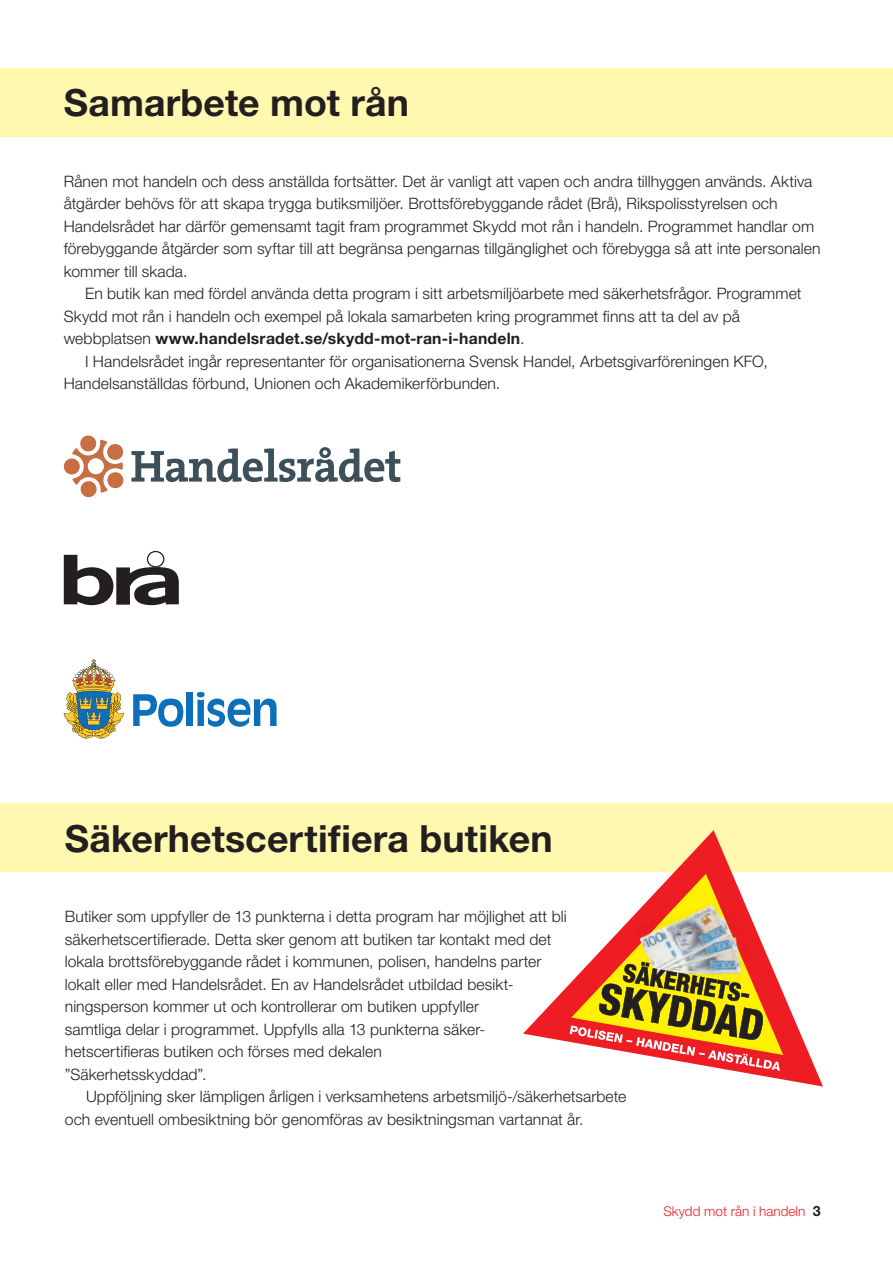
<style>
.page{position:relative;width:893px;height:1263px;background:#fff}
.page>*{position:absolute;margin:0;border:0;box-sizing:border-box;transform-origin:0 0}
.Rubrik{font:700 37.5px "Helvetica Neue LT Std";letter-spacing:.005em;color:#231f20}
.Brödtext{font:300 15.75px/22.5px "Helvetica Neue LT Std";letter-spacing:.005em;color:#231f20}
.Brödtext_indrag{font:300 15.75px/22.5px "Helvetica Neue LT Std";letter-spacing:.005em;color:#231f20}
.t1{font:300 13.5px "Helvetica Neue LT Std";color:#ee1d23}
.s1{font-weight:700}
.s2{font-weight:700;font-size:14.25px;color:#231f20}
</style>
<div class="page">
<div style="left:0;top:68px;width:893px;height:68px;background:#fff8ae"></div>
<div style="left:0;top:804px;width:893px;height:68px;background:#fff8ae"></div>
<div style="left:64px;top:458px;width:16px;height:16px;background:#c76e43;border-radius:50%"></div>
<svg style="left:72px;top:435px;width:52px;height:63px"></svg>
<svg style="left:131px;top:447px;width:269px;height:35px"></svg>
<svg style="left:64px;top:551px;width:115px;height:54px"></svg>
<svg style="left:133px;top:694px;width:50px;height:33px"></svg>
<div style="left:187px;top:693px;width:6px;height:33px;background:#0b6fb9"></div>
<svg style="left:197px;top:692px;width:80px;height:35px"></svg>
<svg style="left:64px;top:659px;width:60px;height:79px"></svg>
<svg style="left:523px;top:830px;width:300px;height:256px"></svg>
<img style="left:739px;top:938px;width:9px;height:24px">
<img style="left:728px;top:915px;width:10px;height:9px">
<img style="left:738px;top:937px;width:1px;height:15px">
<img style="left:636px;top:901px;width:92px;height:42px">
<img style="left:645px;top:916px;width:89px;height:21px">
<img style="left:650px;top:924px;width:88px;height:38px">
<img style="left:658px;top:923px;width:79px;height:24px">
<svg style="left:570px;top:962px;width:210px;height:109px;background:#c88643"></svg>
<p class="Rubrik" style="left:64px;top:80px;width:347px">Samarbete mot rån</p>
<p class="Brödtext" style="left:64px;top:169px;width:758px">Rånen mot handeln och dess anställda fortsätter. Det är vanligt att vapen och andra tillhyggen används. Aktiva åtgärder behövs för att skapa trygga butiksmiljöer. Brottsförebyggande rådet (Brå), Rikspolisstyrelsen och Handelsrådet har därför gemensamt tagit fram programmet Skydd mot rån i handeln. Programmet handlar om förebyggande åtgärder som syftar till att begränsa pengarnas tillgänglighet och förebygga så att inte personalen kommer till skada.</p>
<p class="Brödtext_indrag" style="left:64px;top:282px;width:739px;text-indent:21px">En butik kan med fördel använda detta program i sitt arbetsmiljöarbete med säkerhetsfrågor. Programmet<br>Skydd mot rån i handeln och exempel på lokala samarbeten kring programmet finns att ta del av på webbplatsen <span class="s1">www.handelsradet.se/skydd-mot-ran-i-handeln</span>.</p>
<p class="Brödtext_indrag" style="left:64px;top:349px;width:705px;text-indent:21px">I Handelsrådet ingår representanter för organisationerna Svensk Handel, Arbetsgivarföreningen KFO,<br>Handelsanställdas förbund, Unionen och Akademikerförbunden.</p>
<p class="Rubrik" style="left:65px;top:815px;width:489px">Säkerhetscertifiera butiken</p>
<p class="Brödtext" style="left:65px;top:905px;width:503px">Butiker som uppfyller de 13 punkterna i detta program har möjlighet att bli säkerhetscertifierade. Detta sker genom att butiken tar kontakt med det lokala brottsförebyggande rådet i kommunen, polisen, handelns parter lokalt eller med Handelsrådet. En av Handelsrådet utbildad besikt&shy;ningsperson kommer ut och kontrollerar om butiken uppfyller</p>
<p class="Brödtext" style="left:65px;top:1017px;width:422px">samtliga delar i programmet. Uppfylls alla 13 punkterna säker&shy;hetscertifieras butiken och förses med dekalen</p>
<p class="Brödtext" style="left:65px;top:1062px;width:143px">”Säkerhetsskyddad”.</p>
<p class="Brödtext_indrag" style="left:65px;top:1085px;width:563px;text-indent:21px">Uppföljning sker lämpligen årligen i verksamhetens arbetsmiljö-/säkerhetsarbete och eventuell ombesiktning bör genomföras av besiktningsman vartannat år.</p>
<p class="t1" style="left:663px;top:1203px;width:159px">Skydd mot rån i handeln <span class="s2">3</span></p>
</div>
